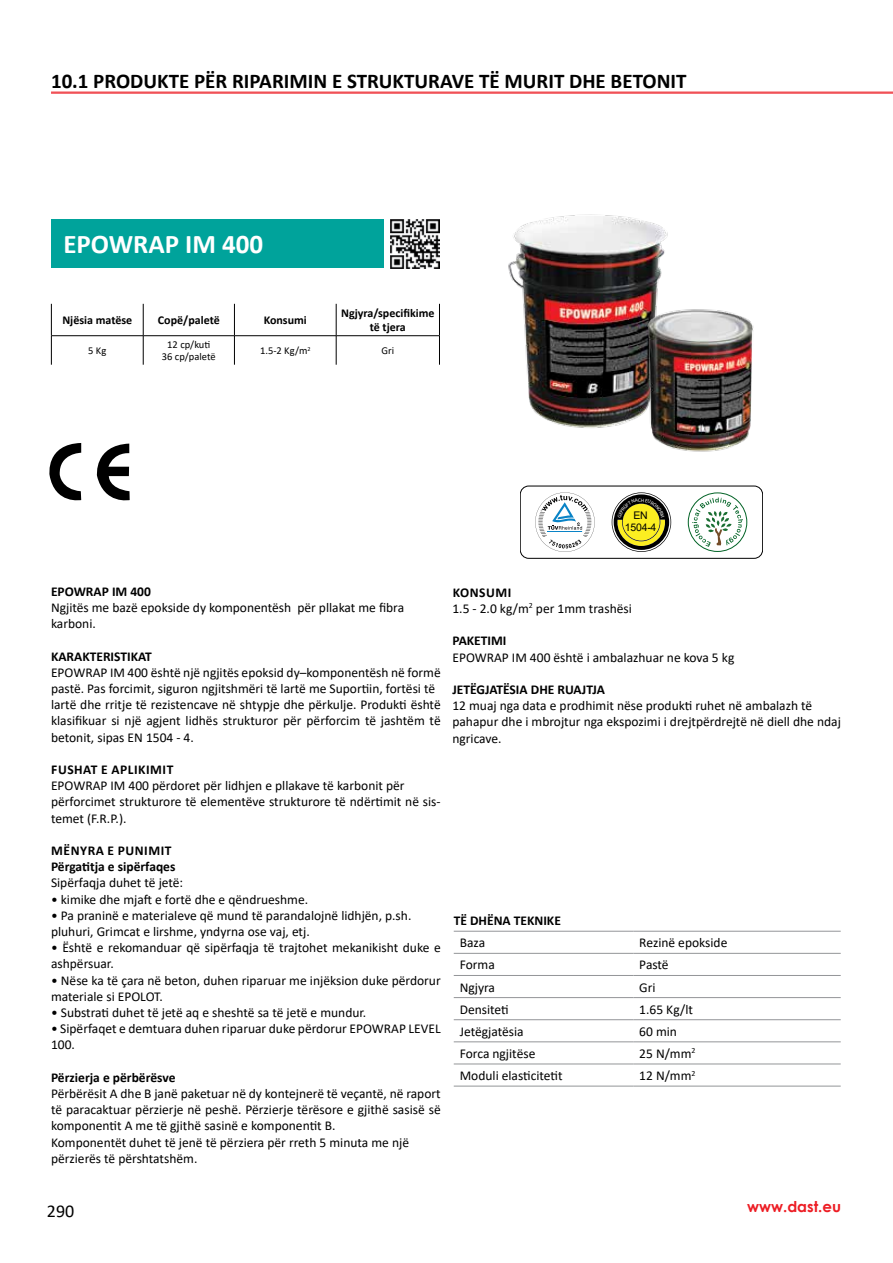
<style>
.page{position:relative;width:893px;height:1263px;background:#fff}
.page>*{position:absolute;margin:0;border:0;box-sizing:border-box;transform-origin:0 0}
.t1{font:700 27px "Calibri";color:#fff}
.t2{font:700 21px "Calibri";color:#000}
.t3{font:18px "Calibri";color:#000}
.t4{font:700 15px "Century Gothic";color:#ed1d24}
.t5{font:13.5px/16.2px "Calibri";color:#000}
.t6{font:700 13.5px/16.2px "Calibri";color:#000}
.t7{font:700 13.5px "Calibri";letter-spacing:.04em;color:#000}
.t8{font:700 12px/14.4px "Calibri";color:#000;text-align:center}
.t9{font:10.5px/12.6px "Calibri";color:#000;text-align:center}
.t10{font:10.5px/12.6px "Arial";letter-spacing:-.02em;color:#000;text-align:center}
.s1{font-weight:700}
</style>
<div class="page">
<div style="left:51px;top:219px;width:333px;height:49px;background:#00a39b"></div>
<img style="left:391px;top:220px;width:49px;height:49px">
<img style="left:508px;top:214px;width:160px;height:214px">
<img style="left:641px;top:288px;width:113px;height:164px">
<svg style="left:49px;top:443px;width:32px;height:58px"></svg>
<svg style="left:96px;top:444px;width:34px;height:57px"></svg>
<hr style="left:454px;top:931px;width:179px;height:1px;background:#939598">
<hr style="left:633px;top:931px;width:208px;height:1px;background:#939598">
<hr style="left:454px;top:953px;width:179px;height:1px;background:#939598">
<hr style="left:633px;top:953px;width:208px;height:1px;background:#939598">
<hr style="left:454px;top:975px;width:179px;height:1px;background:#939598">
<hr style="left:633px;top:975px;width:208px;height:1px;background:#939598">
<hr style="left:454px;top:997px;width:179px;height:1px;background:#939598">
<hr style="left:633px;top:997px;width:208px;height:1px;background:#939598">
<hr style="left:454px;top:1019px;width:179px;height:1px;background:#939598">
<hr style="left:633px;top:1019px;width:208px;height:1px;background:#939598">
<hr style="left:454px;top:1041px;width:179px;height:1px;background:#939598">
<hr style="left:633px;top:1041px;width:208px;height:1px;background:#939598">
<hr style="left:454px;top:1064px;width:179px;height:1px;background:#939598">
<hr style="left:454px;top:1086px;width:179px;height:1px;background:#939598">
<hr style="left:633px;top:1064px;width:208px;height:1px;background:#939598">
<hr style="left:633px;top:1086px;width:208px;height:1px;background:#939598">
<hr style="left:51px;top:335px;width:92px;height:1px;background:#000">
<hr style="left:143px;top:335px;width:91px;height:1px;background:#000">
<hr style="left:234px;top:335px;width:102px;height:1px;background:#000">
<hr style="left:336px;top:335px;width:104px;height:1px;background:#000">
<hr style="left:51px;top:304px;width:1px;height:31px;background:#000">
<hr style="left:143px;top:304px;width:1px;height:31px;background:#000">
<hr style="left:234px;top:304px;width:1px;height:31px;background:#000">
<hr style="left:336px;top:304px;width:1px;height:31px;background:#000">
<hr style="left:439px;top:304px;width:1px;height:31px;background:#000">
<svg style="left:51px;top:336px;width:1px;height:29px"></svg>
<svg style="left:143px;top:336px;width:1px;height:29px"></svg>
<svg style="left:234px;top:336px;width:1px;height:29px"></svg>
<svg style="left:336px;top:336px;width:1px;height:29px"></svg>
<svg style="left:439px;top:336px;width:1px;height:29px"></svg>
<div style="left:520px;top:486px;width:243px;height:72px;border:1px solid #000;border-radius:8px"></div>
<svg style="left:535px;top:492px;width:60px;height:60px"></svg>
<svg style="left:688px;top:492px;width:59px;height:60px"></svg>
<hr style="left:51px;top:92px;width:842px;height:1px;background:#ed1d24">
<hr style="left:51px;top:93px;width:842px;height:1px;background:#ed1d24">
<svg style="left:612px;top:492px;width:59px;height:60px"></svg>
<h2 class="t2" style="left:51px;top:68px;width:637px">10.1 PRODUKTE PËR RIPARIMIN E STRUKTURAVE TË MURIT DHE BETONIT</h2>
<h1 class="t1" style="left:63px;top:228px;width:201px">EPOWRAP IM 400</h1>
<p class="t8" style="left:62px;top:312px;width:71px">Njësia matëse</p>
<p class="t8" style="left:158px;top:312px;width:63px">Copë/paletë</p>
<p class="t8" style="left:264px;top:312px;width:45px">Konsumi</p>
<p class="t8" style="left:341px;top:305px;width:95px">Ngjyra/specifikime të tjera</p>
<p class="t9" style="left:88px;top:344px;width:20px">5 Kg</p>
<p class="t9" style="left:162px;top:338px;width:55px">12 cp/kuti<br>36 cp/paletë</p>
<p class="t9" style="left:260px;top:344px;width:52px">1.5-2 Kg/m<sup>2</sup></p>
<p class="t9" style="left:381px;top:344px;width:14px">Gri</p>
<p class="t10" style="left:625px;top:509px;width:33px">EN<br>1504-4</p>
<p class="t6" style="left:51px;top:582px;width:101px">EPOWRAP IM 400</p>
<p class="t5" style="left:51px;top:599px;width:355px">Ngjitës me bazë epokside dy komponentësh për pllakat me fibra karboni.</p>
<p class="t6" style="left:51px;top:647px;width:102px">KARAKTERISTIKAT</p>
<p class="t5" style="left:51px;top:664px;width:391px">EPOWRAP IM 400 është një ngjitës epoksid dy–komponentësh në formë pastë. Pas forcimit, siguron ngjitshmëri të lartë me Suportiin, fortësi të lartë dhe rritje të rezistencave në shtypje dhe përkulje. Produkti është klasifikuar si një agjent lidhës strukturor për përforcim të jashtëm të betonit, sipas EN 1504 - 4.</p>
<p class="t7" style="left:51px;top:761px;width:124px">FUSHAT E APLIKIMIT</p>
<p class="t5" style="left:51px;top:777px;width:391px">EPOWRAP IM 400 përdoret për lidhjen e pllakave të karbonit për përforcimet strukturore të elementëve strukturore të ndërtimit në sis&shy;temet (F.R.P.).</p>
<p class="t6" style="left:51px;top:842px;width:126px">MËNYRA E PUNIMIT<br>Përgatitja e sipërfaqes</p>
<p class="t5" style="left:51px;top:874px;width:134px">Sipërfaqja duhet të jetë:</p>
<p class="t5" style="left:51px;top:891px;width:259px">• kimike dhe mjaft e fortë dhe e qëndrueshme.</p>
<p class="t5" style="left:51px;top:907px;width:362px">• Pa praninë e materialeve që mund të parandalojnë lidhjën, p.sh. pluhuri, Grimcat e lirshme, yndyrna ose vaj, etj.</p>
<p class="t5" style="left:51px;top:939px;width:391px">• Është e rekomanduar që sipërfaqja të trajtohet mekanikisht duke e ashpërsuar.</p>
<p class="t5" style="left:51px;top:972px;width:391px">• Nëse ka të çara në beton, duhen riparuar me injëksion duke përdorur materiale si EPOLOT.</p>
<p class="t5" style="left:51px;top:1004px;width:317px">• Substrati duhet të jetë aq e sheshtë sa të jetë e mundur.</p>
<p class="t5" style="left:51px;top:1020px;width:391px">• Sipërfaqet e demtuara duhen riparuar duke përdorur EPOWRAP LEVEL<br>100.</p>
<p class="t6" style="left:51px;top:1068px;width:126px">Përzierja e përbërësve</p>
<p class="t5" style="left:51px;top:1085px;width:391px">Përbërësit A dhe B janë paketuar në dy kontejnerë të veçantë, në raport të paracaktuar përzierje në peshë. Përzierje tërësore e gjithë sasisë së komponentit A me të gjithë sasinë e komponentit B.<br>Komponentët duhet të jenë të përziera për rreth 5 minuta me një përzierës të përshtatshëm.</p>
<p class="t5" style="left:452px;top:584px;width:181px"><span class="s1">KONSUMI<br></span>1.5 - 2.0 kg/m<sup>2</sup> per 1mm trashësi</p>
<p class="t6" style="left:452px;top:632px;width:56px">PAKETIMI</p>
<p class="t5" style="left:452px;top:649px;width:283px">EPOWRAP IM 400 është i ambalazhuar ne kova 5 kg</p>
<p class="t6" style="left:452px;top:681px;width:154px">JETËGJATËSIA DHE RUAJTJA</p>
<p class="t5" style="left:452px;top:697px;width:390px">12 muaj nga data e prodhimit nëse produkti ruhet në ambalazh të pahapur dhe i mbrojtur nga ekspozimi i drejtpërdrejtë në diell dhe ndaj ngricave.</p>
<p class="t6" style="left:454px;top:912px;width:109px">TË DHËNA TEKNIKE</p>
<p class="t5" style="left:460px;top:934px;width:27px">Baza</p>
<p class="t5" style="left:639px;top:934px;width:90px">Rezinë epokside</p>
<p class="t5" style="left:460px;top:956px;width:37px">Forma</p>
<p class="t5" style="left:639px;top:956px;width:31px">Pastë</p>
<p class="t5" style="left:460px;top:979px;width:37px">Ngjyra</p>
<p class="t5" style="left:639px;top:979px;width:18px">Gri</p>
<p class="t5" style="left:460px;top:1001px;width:51px">Densiteti</p>
<p class="t5" style="left:639px;top:1001px;width:55px">1.65 Kg/lt</p>
<p class="t5" style="left:460px;top:1023px;width:65px">Jetëgjatësia</p>
<p class="t5" style="left:639px;top:1023px;width:39px">60 min</p>
<p class="t5" style="left:460px;top:1045px;width:77px">Forca ngjitëse</p>
<p class="t5" style="left:639px;top:1045px;width:58px">25 N/mm<sup>2</sup></p>
<p class="t5" style="left:460px;top:1067px;width:104px">Moduli elasticitetit</p>
<p class="t5" style="left:639px;top:1067px;width:58px">12 N/mm<sup>2</sup></p>
<h3 class="t3" style="left:47px;top:1199px;width:29px">290</h3>
<p class="t4" style="left:747px;top:1195px;width:95px">www.dast.eu</p>
</div>
